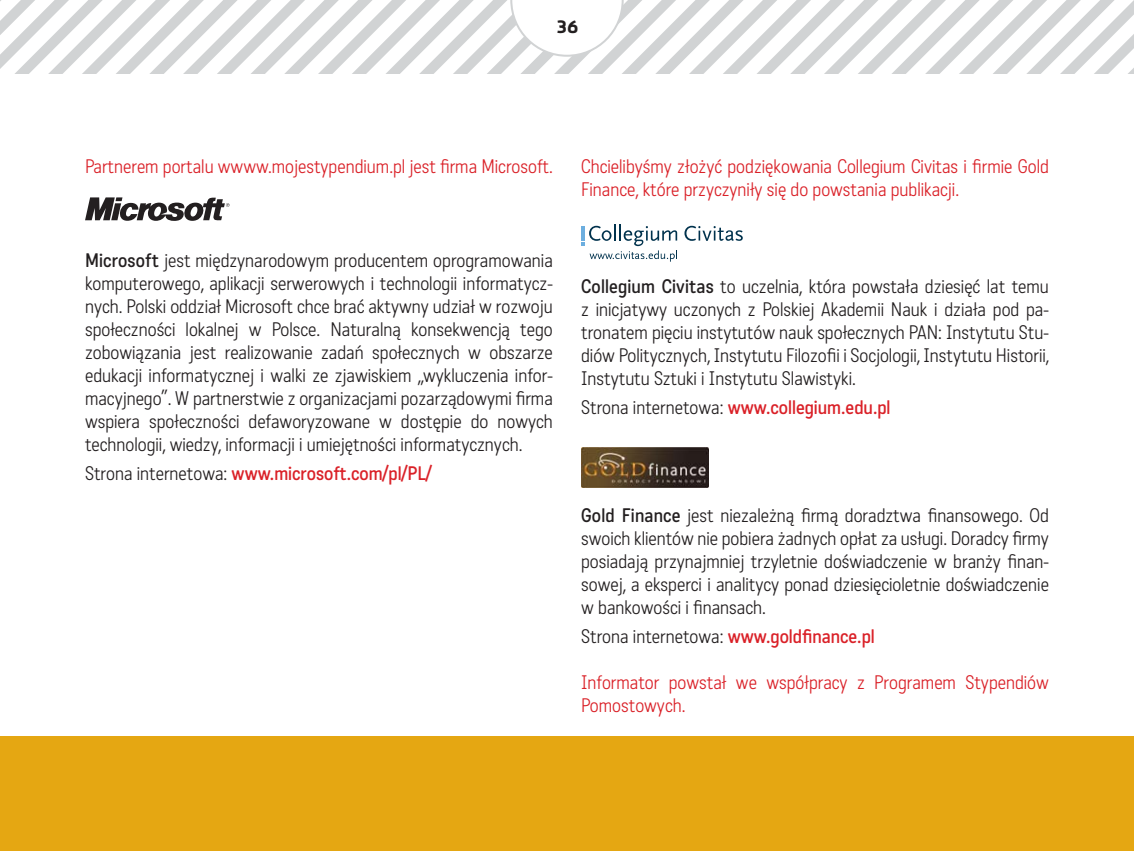
<style>
.page{position:relative;width:1134px;height:851px;background:#fff}
.page>*{position:absolute;margin:0;border:0;box-sizing:border-box;transform-origin:0 0}
.t1{font:300 19px/23px "Katarine Std";color:#231f20;text-align:justify}
.t2{font:300 19px/23px "Katarine Std";color:#da2128}
.t3{font:500 19px "Katarine Std";color:#da2128}
.t4{font:900 18px "Sommet";color:#231f20}
.s1{font-weight:500}
.s2{font-weight:300;color:#231f20}
.s3{font-weight:500;color:#da2128}
</style>
<div class="page">
<svg style="left:684px;top:226px;width:59px;height:15px"></svg>
<svg style="left:581px;top:224px;width:96px;height:38px"></svg>
<img style="left:581px;top:447px;width:127px;height:40px">
<svg style="left:0;top:0;width:1134px;height:74px"></svg>
<svg style="left:510px;top:0;width:114px;height:57px"></svg>
<div style="left:0;top:736px;width:1134px;height:114px;background:#e5a712"></div>
<svg style="left:85px;top:197px;width:145px;height:24px"></svg>
<p class="t4" style="left:557px;top:20px;width:23px">36</p>
<p class="t2" style="left:85px;top:156px;width:469px">Partnerem portalu wwww.mojestypendium.pl jest firma Microsoft.</p>
<p class="t2" style="left:581px;top:156px;width:469px">Chcielibyśmy złożyć podziękowania Collegium Civitas i firmie Gold<br>Finance, które przyczyniły się do powstania publikacji.</p>
<p class="t1" style="left:85px;top:250px;width:469px"><span class="s1">Microsoft</span> jest międzynarodowym producentem oprogramowania komputerowego, aplikacji serwerowych i technologii informatycz&shy;nych. Polski oddział Microsoft chce brać aktywny udział w rozwoju społeczności lokalnej w Polsce. Naturalną konsekwencją tego zobowiązania jest realizowanie zadań społecznych w obszarze edukacji informatycznej i walki ze zjawiskiem „wykluczenia infor&shy;macyjnego”. W partnerstwie z organizacjami pozarządowymi firma wspiera społeczności defaworyzowane w dostępie do nowych technologii, wiedzy, informacji i umiejętności informatycznych.</p>
<p class="t3" style="left:85px;top:466px;width:348px"><span class="s2">Strona internetowa:</span> www.microsoft.com/pl/PL/</p>
<p class="t1" style="left:581px;top:276px;width:469px"><span class="s1">Collegium Civitas</span> to uczelnia, która powstała dziesięć lat temu z inicjatywy uczonych z Polskiej Akademii Nauk i działa pod pa&shy;tronatem pięciu instytutów nauk społecznych PAN: Instytutu Stu&shy;diów Politycznych, Instytutu Filozofii i Socjologii, Instytutu Historii, Instytutu Sztuki i Instytutu Slawistyki.</p>
<p class="t3" style="left:581px;top:400px;width:311px"><span class="s2">Strona internetowa:</span> www.collegium.edu.pl</p>
<p class="t1" style="left:581px;top:505px;width:469px"><span class="s1">Gold Finance</span> jest niezależną firmą doradztwa finansowego. Od swoich klientów nie pobiera żadnych opłat za usługi. Doradcy firmy posiadają przynajmniej trzyletnie doświadczenie w branży finan&shy;sowej, a eksperci i analitycy ponad dziesięcioletnie doświadczenie w bankowości i finansach.</p>
<p class="t1" style="left:581px;top:626px;width:295px">Strona internetowa: <span class="s3">www.goldfinance.pl</span></p>
<p class="t2" style="left:581px;top:672px;width:469px">Informator powstał we współpracy z Programem Stypendiów<br>Pomostowych.</p>
</div>
